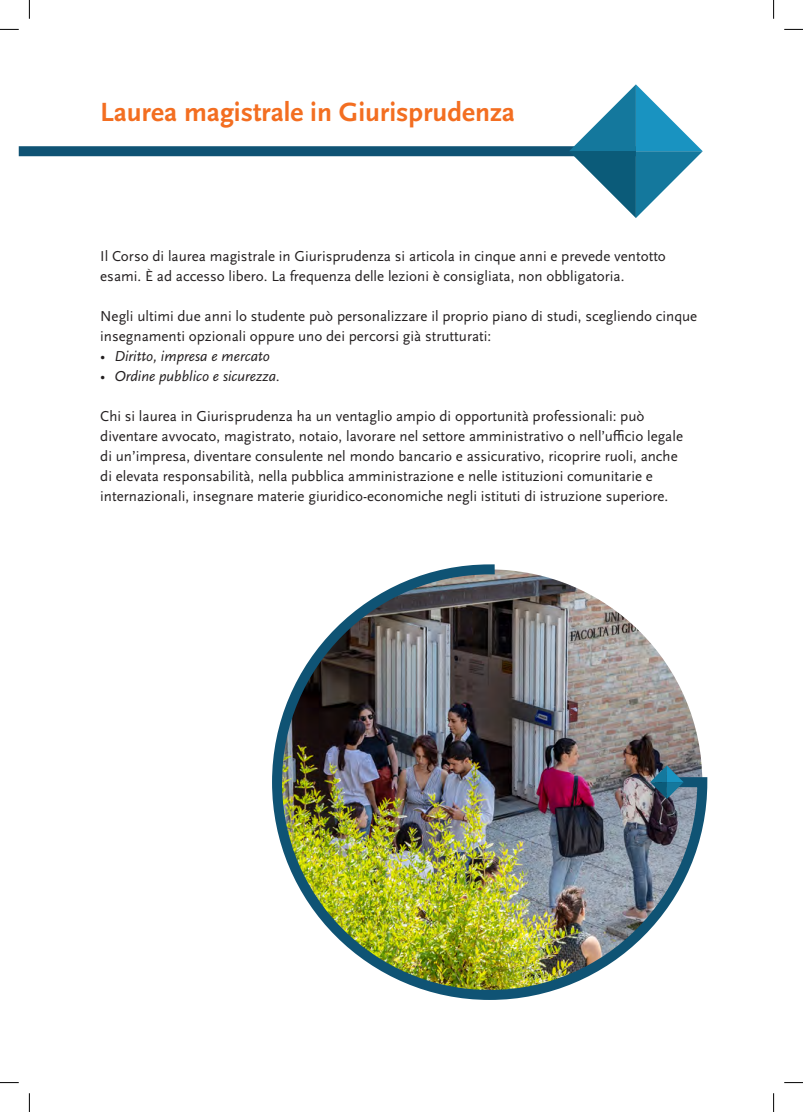
<style>
.page{position:relative;width:803px;height:1112px;background:#fff}
.page>*{position:absolute;margin:0;border:0;box-sizing:border-box;transform-origin:0 0}
.t1{font:700 27.5px "Scala Sans Pro";color:#f36e21}
.t2{font:15px/20px "Scala Sans Pro";color:#231f20}
.t3{font:italic 15px "Scala Sans Pro";color:#231f20}
</style>
<div class="page">
<img style="left:272px;top:564px;width:436px;height:436px">
<svg style="left:650px;top:765px;width:33px;height:33px"></svg>
<div style="left:19px;top:146px;width:617px;height:10px;background:#0f5374"></div>
<svg style="left:569px;top:84px;width:134px;height:134px"></svg>
<svg style="left:0;top:29px;width:19px;height:1px"></svg>
<svg style="left:784px;top:29px;width:19px;height:1px"></svg>
<svg style="left:0;top:1082px;width:19px;height:1px"></svg>
<svg style="left:784px;top:1082px;width:19px;height:1px"></svg>
<svg style="left:29px;top:0;width:1px;height:19px"></svg>
<svg style="left:29px;top:1093px;width:1px;height:18px"></svg>
<svg style="left:773px;top:0;width:1px;height:19px"></svg>
<svg style="left:773px;top:1093px;width:1px;height:18px"></svg>
<p class="t1" style="left:100px;top:96px;width:416px">Laurea magistrale in Giurisprudenza</p>
<p class="t2" style="left:100px;top:246px;width:567px">Il Corso di laurea magistrale in Giurisprudenza si articola in cinque anni e prevede ventotto esami. È ad accesso libero. La frequenza delle lezioni è consigliata, non obbligatoria.</p>
<p class="t2" style="left:100px;top:306px;width:598px">Negli ultimi due anni lo studente può personalizzare il proprio piano di studi, scegliendo cinque insegnamenti opzionali oppure uno dei percorsi già strutturati:</p>
<p class="t3" style="left:100px;top:347px;width:171px">• Diritto, impresa e mercato</p>
<p class="t3" style="left:100px;top:367px;width:181px">• Ordine pubblico e sicurezza.</p>
<p class="t2" style="left:100px;top:406px;width:584px">Chi si laurea in Giurisprudenza ha un ventaglio ampio di opportunità professionali: può diventare avvocato, magistrato, notaio, lavorare nel settore amministrativo o nell’ufficio legale di un’impresa, diventare consulente nel mondo bancario e assicurativo, ricoprire ruoli, anche di elevata responsabilità, nella pubblica amministrazione e nelle istituzioni comunitarie e internazionali, insegnare materie giuridico-economiche negli istituti di istruzione superiore.</p>
</div>
